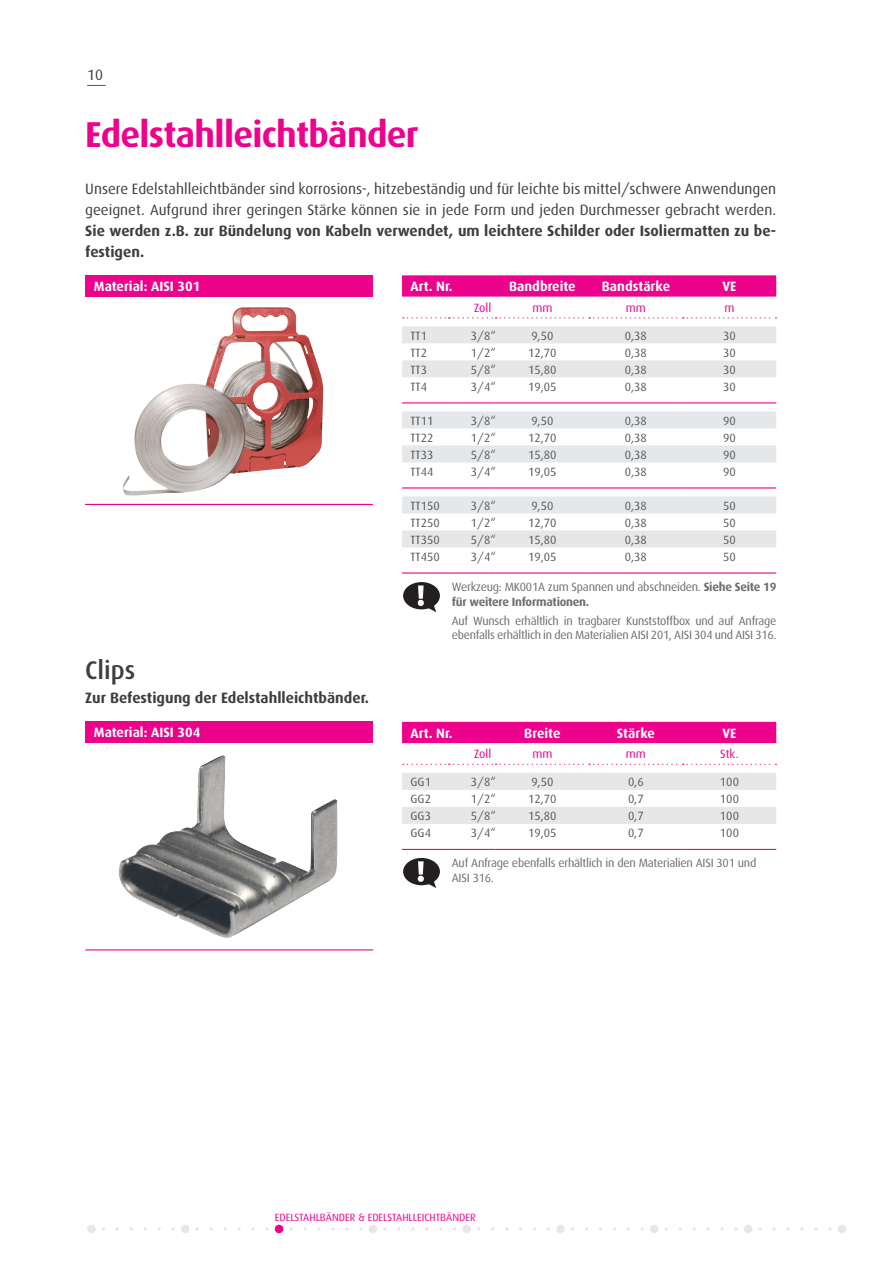
<style>
.page{position:relative;width:893px;height:1263px;background:#fff}
.page>*{position:absolute;margin:0;border:0;box-sizing:border-box;transform-origin:0 0}
.t1{font:700 36px "Dax";letter-spacing:-.02em;color:#ed028c}
.t2{font:500 25.5px "Dax";color:#3e3e3f}
.t3{font:15px/21px "Dax";color:#3e3e3f}
.t4{font:700 15px/21px "Dax";color:#3e3e3f}
.t5{font:700 13.5px "Dax";color:#fff}
.t6{font:12px "Dax";color:#57585a}
.t7{font:12px/14.4px "Dax";letter-spacing:-.02em;color:#6c6d70}
.t8{font:12px "Dax";color:#ed028c}
.t9{font:10.5px "Dax";color:#ed028c}
.s1{font-weight:700}
</style>
<div class="page">
<svg style="left:87px;top:85px;width:19px;height:1px"></svg>
<div style="left:87px;top:1225px;width:9px;height:8px;background:#e6e7e9;border-radius:50%"></div>
<div style="left:181px;top:1225px;width:8px;height:8px;background:#e6e7e9;border-radius:50%"></div>
<div style="left:369px;top:1225px;width:8px;height:8px;background:#e6e7e9;border-radius:50%"></div>
<div style="left:462px;top:1225px;width:9px;height:8px;background:#e6e7e9;border-radius:50%"></div>
<div style="left:556px;top:1225px;width:9px;height:8px;background:#e6e7e9;border-radius:50%"></div>
<div style="left:650px;top:1225px;width:9px;height:8px;background:#e6e7e9;border-radius:50%"></div>
<div style="left:744px;top:1225px;width:8px;height:8px;background:#e6e7e9;border-radius:50%"></div>
<div style="left:838px;top:1225px;width:8px;height:8px;background:#e6e7e9;border-radius:50%"></div>
<div style="left:85px;top:721px;width:288px;height:22px;background:#ed028c"></div>
<svg style="left:402px;top:275px;width:374px;height:22px;background:#ed0a8f"></svg>
<svg style="left:402px;top:326px;width:374px;height:221px"></svg>
<hr style="left:402px;top:572px;width:47px;height:2px;background:#ed028c">
<hr style="left:449px;top:572px;width:47px;height:2px;background:#ed028c">
<hr style="left:496px;top:572px;width:93px;height:2px;background:#ed028c">
<hr style="left:589px;top:572px;width:94px;height:2px;background:#ed028c">
<hr style="left:683px;top:572px;width:93px;height:2px;background:#ed028c">
<svg style="left:403px;top:317px;width:373px;height:2px"></svg>
<hr style="left:402px;top:487px;width:47px;height:1px;background:#ed028c">
<hr style="left:449px;top:487px;width:47px;height:1px;background:#ed028c">
<hr style="left:496px;top:487px;width:93px;height:1px;background:#ed028c">
<hr style="left:589px;top:487px;width:94px;height:1px;background:#ed028c">
<hr style="left:683px;top:487px;width:93px;height:1px;background:#ed028c">
<hr style="left:402px;top:402px;width:47px;height:1px;background:#ed028c">
<hr style="left:449px;top:402px;width:47px;height:1px;background:#ed028c">
<hr style="left:496px;top:402px;width:93px;height:1px;background:#ed028c">
<hr style="left:589px;top:402px;width:94px;height:1px;background:#ed028c">
<hr style="left:683px;top:402px;width:93px;height:1px;background:#ed028c">
<svg style="left:403px;top:582px;width:37px;height:30px"></svg>
<svg style="left:403px;top:858px;width:37px;height:30px"></svg>
<hr style="left:85px;top:949px;width:288px;height:1px;background:#ed028c">
<img style="left:119px;top:755px;width:219px;height:183px">
<div style="left:85px;top:275px;width:288px;height:21px;background:#ed028c"></div>
<hr style="left:85px;top:504px;width:288px;height:1px;background:#ed028c">
<img style="left:123px;top:307px;width:200px;height:189px">
<div style="left:402px;top:722px;width:374px;height:21px;background:#ed028c"></div>
<svg style="left:402px;top:773px;width:374px;height:51px"></svg>
<svg style="left:403px;top:764px;width:373px;height:1px"></svg>
<hr style="left:402px;top:849px;width:47px;height:1px;background:#ed028c">
<hr style="left:449px;top:849px;width:47px;height:1px;background:#ed028c">
<hr style="left:496px;top:849px;width:93px;height:1px;background:#ed028c">
<hr style="left:589px;top:849px;width:94px;height:1px;background:#ed028c">
<hr style="left:683px;top:849px;width:93px;height:1px;background:#ed028c">
<div style="left:275px;top:1225px;width:8px;height:8px;background:#ed028c;border-radius:50%"></div>
<p class="t3" style="left:87px;top:64px;width:17px">10</p>
<h1 class="t1" style="left:85px;top:114px;width:335px">Edelstahlleichtbänder</h1>
<p class="t3" style="left:85px;top:178px;width:692px">Unsere Edelstahlleichtbänder sind korrosions-, hitzebeständig und für leichte bis mittel/schwere Anwendungen geeignet. Aufgrund ihrer geringen Stärke können sie in jede Form und jeden Durchmesser gebracht werden.</p>
<p class="t4" style="left:85px;top:220px;width:692px">Sie werden z.B. zur Bündelung von Kabeln verwendet, um leichtere Schilder oder Isoliermatten zu be&shy;festigen.</p>
<p class="t5" style="left:94px;top:278px;width:108px">Material: AISI 301</p>
<h2 class="t2" style="left:85px;top:656px;width:52px">Clips</h2>
<p class="t4" style="left:85px;top:687px;width:285px">Zur Befestigung der Edelstahlleichtbänder.</p>
<p class="t5" style="left:94px;top:725px;width:108px">Material: AISI 304</p>
<p class="t5" style="left:411px;top:279px;width:44px">Art. Nr.</p>
<p class="t5" style="left:509px;top:279px;width:68px">Bandbreite</p>
<p class="t5" style="left:602px;top:279px;width:70px">Bandstärke</p>
<p class="t5" style="left:722px;top:279px;width:15px">VE</p>
<p class="t8" style="left:474px;top:301px;width:19px">Zoll</p>
<p class="t8" style="left:532px;top:301px;width:22px">mm</p>
<p class="t8" style="left:626px;top:301px;width:22px">mm</p>
<p class="t8" style="left:724px;top:301px;width:12px">m</p>
<p class="t6" style="left:411px;top:329px;width:18px">TT1</p>
<p class="t6" style="left:471px;top:329px;width:26px">3/8“</p>
<p class="t6" style="left:531px;top:329px;width:24px">9,50</p>
<p class="t6" style="left:625px;top:329px;width:24px">0,38</p>
<p class="t6" style="left:723px;top:329px;width:14px">30</p>
<p class="t6" style="left:411px;top:346px;width:18px">TT2</p>
<p class="t6" style="left:471px;top:346px;width:26px">1/2“</p>
<p class="t6" style="left:528px;top:346px;width:30px">12,70</p>
<p class="t6" style="left:625px;top:346px;width:24px">0,38</p>
<p class="t6" style="left:723px;top:346px;width:14px">30</p>
<p class="t6" style="left:411px;top:363px;width:18px">TT3</p>
<p class="t6" style="left:471px;top:363px;width:26px">5/8“</p>
<p class="t6" style="left:528px;top:363px;width:30px">15,80</p>
<p class="t6" style="left:625px;top:363px;width:24px">0,38</p>
<p class="t6" style="left:723px;top:363px;width:14px">30</p>
<p class="t6" style="left:411px;top:380px;width:18px">TT4</p>
<p class="t6" style="left:471px;top:380px;width:26px">3/4“</p>
<p class="t6" style="left:528px;top:380px;width:30px">19,05</p>
<p class="t6" style="left:625px;top:380px;width:24px">0,38</p>
<p class="t6" style="left:723px;top:380px;width:14px">30</p>
<p class="t6" style="left:411px;top:414px;width:24px">TT11</p>
<p class="t6" style="left:471px;top:414px;width:26px">3/8“</p>
<p class="t6" style="left:531px;top:414px;width:24px">9,50</p>
<p class="t6" style="left:625px;top:414px;width:24px">0,38</p>
<p class="t6" style="left:723px;top:414px;width:14px">90</p>
<p class="t6" style="left:411px;top:431px;width:24px">TT22</p>
<p class="t6" style="left:471px;top:431px;width:26px">1/2“</p>
<p class="t6" style="left:528px;top:431px;width:30px">12,70</p>
<p class="t6" style="left:625px;top:431px;width:24px">0,38</p>
<p class="t6" style="left:723px;top:431px;width:14px">90</p>
<p class="t6" style="left:411px;top:448px;width:24px">TT33</p>
<p class="t6" style="left:471px;top:448px;width:26px">5/8“</p>
<p class="t6" style="left:528px;top:448px;width:30px">15,80</p>
<p class="t6" style="left:625px;top:448px;width:24px">0,38</p>
<p class="t6" style="left:723px;top:448px;width:14px">90</p>
<p class="t6" style="left:411px;top:465px;width:24px">TT44</p>
<p class="t6" style="left:471px;top:465px;width:26px">3/4“</p>
<p class="t6" style="left:528px;top:465px;width:30px">19,05</p>
<p class="t6" style="left:625px;top:465px;width:24px">0,38</p>
<p class="t6" style="left:723px;top:465px;width:14px">90</p>
<p class="t6" style="left:411px;top:499px;width:31px">TT150</p>
<p class="t6" style="left:471px;top:499px;width:26px">3/8“</p>
<p class="t6" style="left:531px;top:499px;width:24px">9,50</p>
<p class="t6" style="left:625px;top:499px;width:24px">0,38</p>
<p class="t6" style="left:723px;top:499px;width:14px">50</p>
<p class="t6" style="left:411px;top:516px;width:31px">TT250</p>
<p class="t6" style="left:471px;top:516px;width:26px">1/2“</p>
<p class="t6" style="left:528px;top:516px;width:30px">12,70</p>
<p class="t6" style="left:625px;top:516px;width:24px">0,38</p>
<p class="t6" style="left:723px;top:516px;width:14px">50</p>
<p class="t6" style="left:411px;top:533px;width:31px">TT350</p>
<p class="t6" style="left:471px;top:533px;width:26px">5/8“</p>
<p class="t6" style="left:528px;top:533px;width:30px">15,80</p>
<p class="t6" style="left:625px;top:533px;width:24px">0,38</p>
<p class="t6" style="left:723px;top:533px;width:14px">50</p>
<p class="t6" style="left:411px;top:550px;width:31px">TT450</p>
<p class="t6" style="left:471px;top:550px;width:26px">3/4“</p>
<p class="t6" style="left:528px;top:550px;width:30px">19,05</p>
<p class="t6" style="left:625px;top:550px;width:24px">0,38</p>
<p class="t6" style="left:723px;top:550px;width:14px">50</p>
<p class="t7" style="left:452px;top:580px;width:326px">Werkzeug: MK001A zum Spannen und abschneiden. <span class="s1">Siehe Seite 19 für weitere Informationen.</span></p>
<p class="t7" style="left:452px;top:613px;width:326px">Auf Wunsch erhältlich in tragbarer Kunststoffbox und auf Anfrage ebenfalls erhältlich in den Materialien AISI 201, AISI 304 und AISI 316.</p>
<p class="t5" style="left:411px;top:725px;width:44px">Art. Nr.</p>
<p class="t5" style="left:524px;top:725px;width:38px">Breite</p>
<p class="t5" style="left:617px;top:725px;width:40px">Stärke</p>
<p class="t5" style="left:722px;top:725px;width:15px">VE</p>
<p class="t8" style="left:474px;top:747px;width:19px">Zoll</p>
<p class="t8" style="left:532px;top:747px;width:22px">mm</p>
<p class="t8" style="left:626px;top:747px;width:22px">mm</p>
<p class="t8" style="left:720px;top:747px;width:20px">Stk.</p>
<p class="t6" style="left:411px;top:775px;width:22px">GG1</p>
<p class="t6" style="left:471px;top:775px;width:26px">3/8“</p>
<p class="t6" style="left:531px;top:775px;width:24px">9,50</p>
<p class="t6" style="left:628px;top:775px;width:17px">0,6</p>
<p class="t6" style="left:720px;top:775px;width:21px">100</p>
<p class="t6" style="left:411px;top:792px;width:22px">GG2</p>
<p class="t6" style="left:471px;top:792px;width:26px">1/2“</p>
<p class="t6" style="left:528px;top:792px;width:30px">12,70</p>
<p class="t6" style="left:628px;top:792px;width:17px">0,7</p>
<p class="t6" style="left:720px;top:792px;width:21px">100</p>
<p class="t6" style="left:411px;top:809px;width:22px">GG3</p>
<p class="t6" style="left:471px;top:809px;width:26px">5/8“</p>
<p class="t6" style="left:528px;top:809px;width:30px">15,80</p>
<p class="t6" style="left:628px;top:809px;width:17px">0,7</p>
<p class="t6" style="left:720px;top:809px;width:21px">100</p>
<p class="t6" style="left:411px;top:826px;width:22px">GG4</p>
<p class="t6" style="left:471px;top:826px;width:26px">3/4“</p>
<p class="t6" style="left:528px;top:826px;width:30px">19,05</p>
<p class="t6" style="left:628px;top:826px;width:17px">0,7</p>
<p class="t6" style="left:720px;top:826px;width:21px">100</p>
<p class="t7" style="left:452px;top:856px;width:306px">Auf Anfrage ebenfalls erhältlich in den Materialien AISI 301 und<br>AISI 316.</p>
<p class="t9" style="left:275px;top:1211px;width:202px">EDELSTAHLBÄNDER &amp; EDELSTAHLLEICHTBÄNDER</p>
</div>
